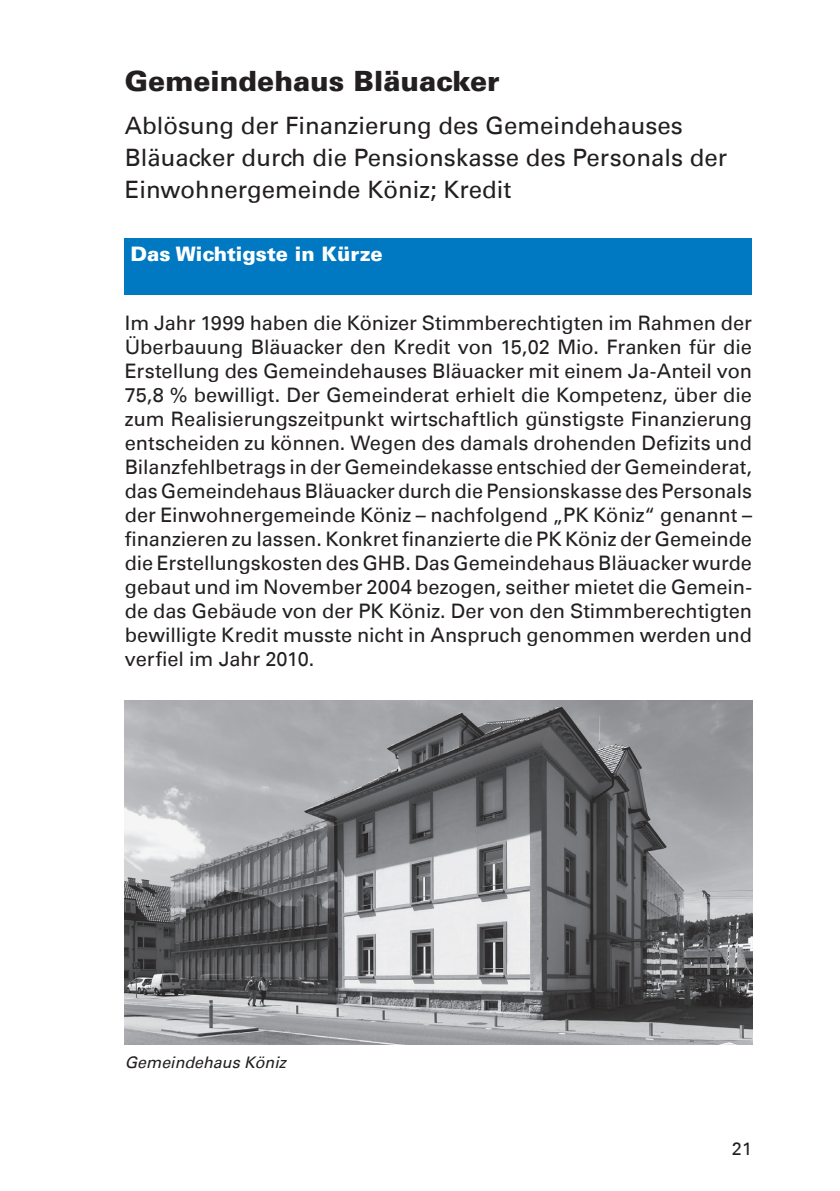
<style>
.page{position:relative;width:840px;height:1191px;background:#fff}
.page>*{position:absolute;margin:0;border:0;box-sizing:border-box;transform-origin:0 0}
.t1{font:900 28px "Univers LT";color:#231f20}
.t2{font:24px/32px "Univers LT";color:#231f20}
.t3{font:20px/24px "Univers LT";color:#231f20;text-align:justify}
.t4{font:900 20px "Univers LT";color:#fff}
.t5{font:18px "Univers LT";color:#231f20}
.t6{font:italic 16px "Univers LT";color:#231f20}
</style>
<div class="page">
<div style="left:125px;top:238px;width:626px;height:56px;background:#0079c2"></div>
<img style="left:125px;top:700px;width:626px;height:344px">
<h1 class="t1" style="left:125px;top:63px;width:376px">Gemeindehaus Bläuacker</h1>
<p class="t2" style="left:125px;top:110px;width:603px">Ablösung der Finanzierung des Gemeindehauses<br>Bläuacker durch die Pensionskasse des Personals der<br>Einwohnergemeinde Köniz; Kredit</p>
<p class="t4" style="left:130px;top:241px;width:253px">Das Wichtigste in Kürze</p>
<p class="t3" style="left:125px;top:311px;width:628px">Im Jahr 1999 haben die Könizer Stimmberechtigten im Rahmen der Überbauung Bläuacker den Kredit von 15,02 Mio. Franken für die Erstellung des Gemeindehauses Bläuacker mit einem Ja-Anteil von 75,8 % bewilligt. Der Gemeinderat erhielt die Kompetenz, über die zum Realisierungszeitpunkt wirtschaftlich günstigste Finanzierung entscheiden zu können. Wegen des damals drohenden Defizits und Bilanzfehlbetrags in der Gemeindekasse entschied der Gemeinderat, das Gemeindehaus Bläuacker durch die Pensionskasse des Personals der Einwohnergemeinde Köniz – nachfolgend „PK Köniz“ genannt – finanzieren zu lassen. Konkret finanzierte die PK Köniz der Gemeinde die Erstellungskosten des GHB. Das Gemeindehaus Bläuacker wurde gebaut und im November 2004 bezogen, seither mietet die Gemein&shy;de das Gebäude von der PK Köniz. Der von den Stimmberechtigten bewilligte Kredit musste nicht in Anspruch genommen werden und verfiel im Jahr 2010.</p>
<p class="t6" style="left:125px;top:1052px;width:162px">Gemeindehaus Köniz</p>
<p class="t5" style="left:731px;top:1137px;width:22px">21</p>
</div>
